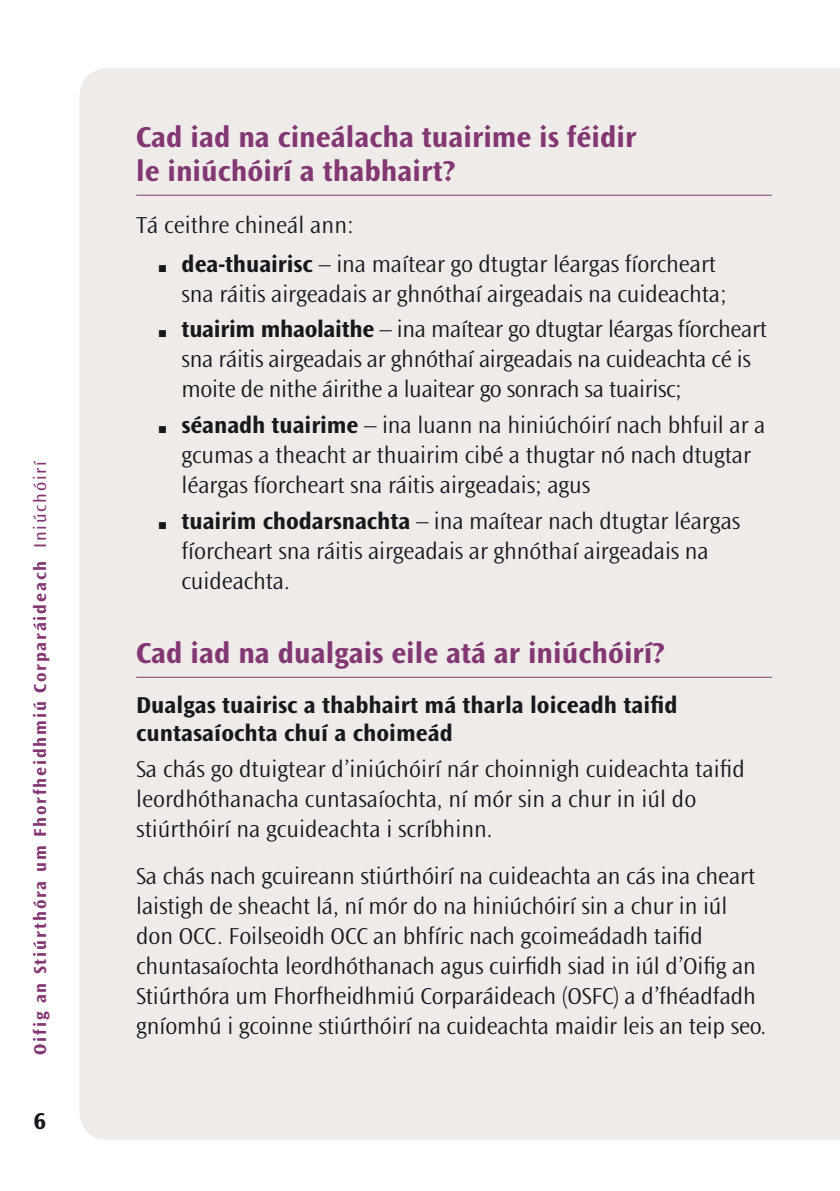
<style>
.page{position:relative;width:840px;height:1191px;background:#fff}
.page>*{position:absolute;margin:0;border:0;box-sizing:border-box;transform-origin:0 0}
.Head_0{font:700 30px/34px "Ocean Sans Std";color:#823673}
.Bodytext__3{font:300 24px/30px "Ocean Sans Std";letter-spacing:-.005em;color:#1a171c}
.Head_00_0B4{font:700 24px/28px "Ocean Sans Std";color:#1a171c}
.Bodytext__1{font:300 24px "Ocean Sans Std";color:#1a171c}
.t1{font:700 18px "Ocean Sans Std";letter-spacing:.1em;color:#823673}
.s1{font-weight:400}
.s2{font-weight:700}
</style>
<div class="page">
<svg style="left:839px;top:68px;width:1px;height:1072px"></svg>
<div style="left:79px;top:68px;width:760px;height:1072px;background:#eeebe9"></div>
<hr style="left:136px;top:195px;width:635px;height:1px;background:#823673">
<hr style="left:136px;top:677px;width:635px;height:1px;background:#823673">
<p class="t1" style="left:30px;top:1054px;width:595px;rotate:-90deg">Oifig an Stiúrthóra um Fhorfheidhmiú Corparáideach <span class="s1">Iniúchóirí</span></p>
<p class="Head_00_0B4" style="left:33px;top:1107px;width:14px">6</p>
<p class="Head_0" style="left:136px;top:120px;width:501px">Cad iad na cineálacha tuairime is féidir le iniúchóirí a thabhairt?</p>
<p class="Bodytext__1" style="left:136px;top:212px;width:219px">Tá ceithre chineál ann:</p>
<p class="Bodytext__3" style="left:181px;top:249px;width:546px;text-indent:-23px">■ <span class="s2">dea-thuairisc</span> – ina maítear go dtugtar léargas fíorcheart sna ráitis airgeadais ar ghnóthaí airgeadais na cuideachta;</p>
<p class="Bodytext__3" style="left:181px;top:315px;width:586px;text-indent:-23px">■ <span class="s2">tuairim mhaolaithe</span> – ina maítear go dtugtar léargas fíorcheart sna ráitis airgeadais ar ghnóthaí airgeadais na cuideachta cé is moite de nithe áirithe a luaitear go sonrach sa tuairisc;</p>
<p class="Bodytext__3" style="left:181px;top:410px;width:585px;text-indent:-23px">■ <span class="s2">séanadh tuairime</span> – ina luann na hiniúchóirí nach bhfuil ar a gcumas a theacht ar thuairim cibé a thugtar nó nach dtugtar léargas fíorcheart sna ráitis airgeadais; agus</p>
<p class="Bodytext__3" style="left:181px;top:506px;width:560px;text-indent:-23px">■ <span class="s2">tuairim chodarsnachta</span> – ina maítear nach dtugtar léargas fíorcheart sna ráitis airgeadais ar ghnóthaí airgeadais na cuideachta.</p>
<p class="Head_0" style="left:136px;top:636px;width:530px">Cad iad na dualgais eile atá ar iniúchóirí?</p>
<p class="Head_00_0B4" style="left:136px;top:691px;width:542px">Dualgas tuairisc a thabhairt má tharla loiceadh taifid cuntasaíochta chuí a choimeád</p>
<p class="Bodytext__3" style="left:136px;top:754px;width:609px">Sa chás go dtuigtear d’iniúchóirí nár choinnigh cuideachta taifid leordhóthanacha cuntasaíochta, ní mór sin a chur in iúl do stiúrthóirí na gcuideachta i scríbhinn.</p>
<p class="Bodytext__3" style="left:136px;top:861px;width:631px">Sa chás nach gcuireann stiúrthóirí na cuideachta an cás ina cheart laistigh de sheacht lá, ní mór do na hiniúchóirí sin a chur in iúl don OCC. Foilseoidh OCC an bhfíric nach gcoimeádadh taifid chuntasaíochta leordhóthanach agus cuirfidh siad in iúl d’Oifig an Stiúrthóra um Fhorfheidhmiú Corparáideach (OSFC) a d’fhéadfadh gníomhú i gcoinne stiúrthóirí na cuideachta maidir leis an teip seo.</p>
</div>
